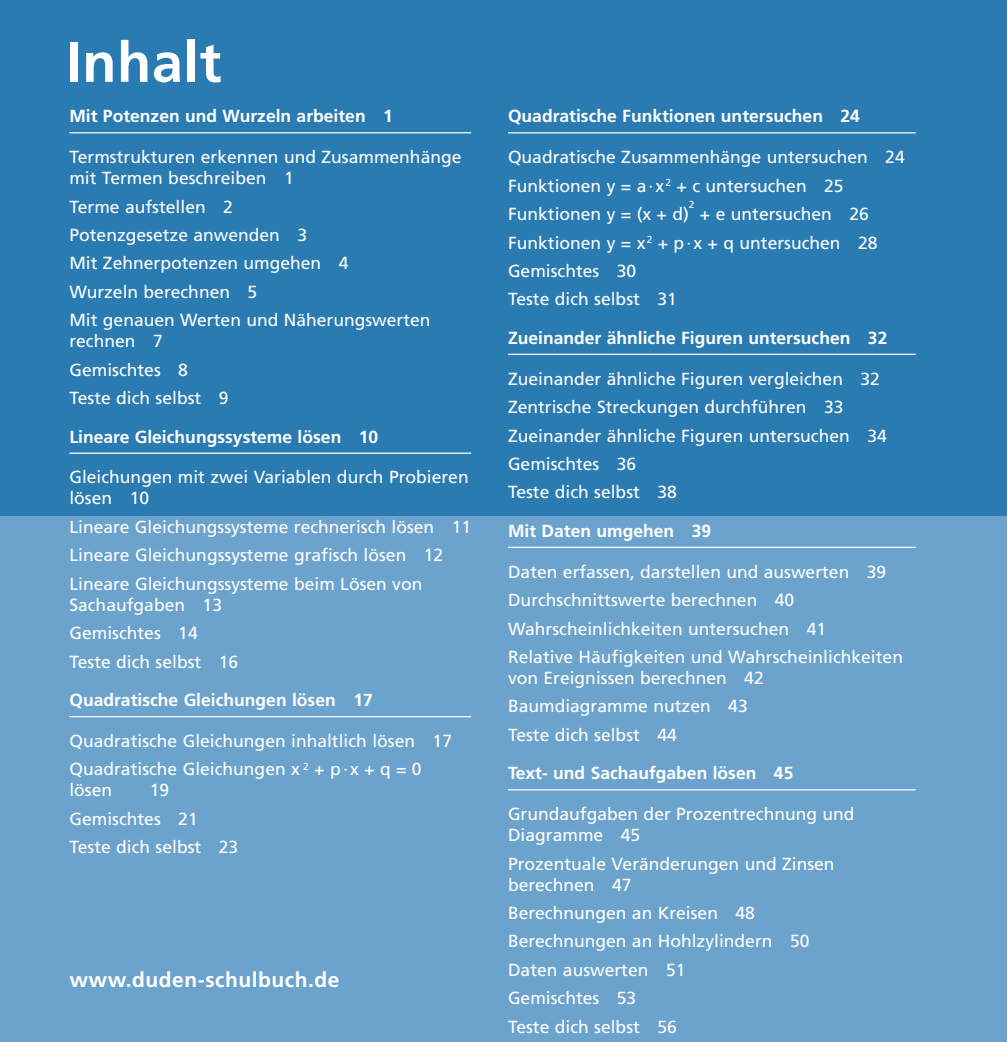
<style>
.page{position:relative;width:1007px;height:1042px;background:#2b7bb3}
.page>*{position:absolute;margin:0;border:0;box-sizing:border-box;transform-origin:0 0}
.t1{font:700 56px "DP Frutiger";letter-spacing:.01em;color:#fff}
.t2{font:700 21px "DP Frutiger";letter-spacing:.025em;color:#fff}
.t3{font:17.5px/28.3px "DP Frutiger";color:#fff}
.t4{font:700 17.5px "DP Frutiger";color:#fff}
.t5{font:10.15px "DP Frutiger";color:#fff}
</style>
<div class="page">
<div style="left:0;top:516px;width:1007px;height:526px;background:#6ca3cd"></div>
<hr style="left:69px;top:132px;width:402px;height:1px;background:#fff">
<hr style="left:69px;top:452px;width:402px;height:2px;background:#fff">
<hr style="left:69px;top:716px;width:402px;height:1px;background:#fff">
<hr style="left:508px;top:132px;width:408px;height:1px;background:#fff">
<hr style="left:508px;top:354px;width:408px;height:1px;background:#fff">
<hr style="left:508px;top:547px;width:408px;height:1px;background:#fff">
<hr style="left:508px;top:789px;width:408px;height:1px;background:#fff">
<h1 class="t1" style="left:66px;top:29px;width:157px">Inhalt</h1>
<p class="t4" style="left:69px;top:106px;width:325px">Mit Potenzen und Wurzeln arbeiten 1</p>
<p class="t3" style="left:69px;top:147px;width:394px;line-height:21px">Termstrukturen erkennen und Zusammenhänge mit Termen beschreiben 1</p>
<p class="t3" style="left:69px;top:192px;width:363px">Terme aufstellen 2<br>Potenzgesetze anwenden 3<br>Mit Zehnerpotenzen umgehen 4<br>Wurzeln berechnen 5<br>Mit genauen Werten und Näherungswerten</p>
<p class="t3" style="left:69px;top:327px;width:161px">rechnen 7<br>Gemischtes 8<br>Teste dich selbst 9</p>
<p class="t4" style="left:69px;top:426px;width:310px">Lineare Gleichungssysteme lösen 10</p>
<p class="t3" style="left:69px;top:467px;width:401px;line-height:21px">Gleichungen mit zwei Variablen durch Probieren lösen 10</p>
<p class="t3" style="left:69px;top:513px;width:403px">Lineare Gleichungssysteme rechnerisch lösen 11<br>Lineare Gleichungssysteme grafisch lösen 12<br>Lineare Gleichungssysteme beim Lösen von</p>
<p class="t3" style="left:69px;top:590px;width:170px">Sachaufgaben 13<br>Gemischtes 14<br>Teste dich selbst 16</p>
<p class="t4" style="left:69px;top:690px;width:305px">Quadratische Gleichungen lösen 17</p>
<p class="t3" style="left:69px;top:727px;width:384px">Quadratische Gleichungen inhaltlich lösen 17<br>Quadratische Gleichungen x <sup>2</sup> + p · x + q = 0</p>
<p class="t3" style="left:69px;top:776px;width:44px">lösen</p>
<p class="t3" style="left:69px;top:776px;width:170px;text-indent:80px">19<br>Gemischtes 21<br>Teste dich selbst 23</p>
<p class="t2" style="left:69px;top:967px;width:272px">www.duden-schulbuch.de</p>
<p class="t4" style="left:508px;top:106px;width:353px">Quadratische Funktionen untersuchen 24</p>
<p class="t3" style="left:508px;top:143px;width:398px">Quadratische Zusammenhänge untersuchen 24<br>Funktionen y = a · x <sup>2</sup> + c untersuchen 25<br>Funktionen y = (x + d)</p>
<p class="t5" style="left:689px;top:198px;width:7px">2</p>
<p class="t3" style="left:508px;top:200px;width:371px;text-indent:192px">+ e untersuchen 26<br>Funktionen y = x <sup>2</sup> + p · x + q untersuchen 28<br>Gemischtes 30<br>Teste dich selbst 31</p>
<p class="t4" style="left:508px;top:327px;width:381px">Zueinander ähnliche Figuren untersuchen 32</p>
<p class="t3" style="left:508px;top:364px;width:380px">Zueinander ähnliche Figuren vergleichen 32<br>Zentrische Streckungen durchführen 33<br>Zueinander ähnliche Figuren untersuchen 34<br>Gemischtes 36<br>Teste dich selbst 38</p>
<p class="t4" style="left:508px;top:520px;width:205px">Mit Daten umgehen 39</p>
<p class="t3" style="left:508px;top:557px;width:397px">Daten erfassen, darstellen und auswerten 39<br>Durchschnittswerte berechnen 40<br>Wahrscheinlichkeiten untersuchen 41<br>Relative Häufigkeiten und Wahrscheinlichkeiten</p>
<p class="t3" style="left:508px;top:664px;width:257px">von Ereignissen berechnen 42<br>Baumdiagramme nutzen 43<br>Teste dich selbst 44</p>
<p class="t4" style="left:508px;top:763px;width:287px">Text- und Sachaufgaben lösen 45</p>
<p class="t3" style="left:508px;top:803px;width:348px;line-height:21px">Grundaufgaben der Prozentrechnung und<br>Diagramme 45</p>
<p class="t3" style="left:508px;top:853px;width:328px;line-height:21px">Prozentuale Veränderungen und Zinsen berechnen 47</p>
<p class="t3" style="left:508px;top:899px;width:303px">Berechnungen an Kreisen 48<br>Berechnungen an Hohlzylindern 50<br>Daten auswerten 51<br>Gemischtes 53<br>Teste dich selbst 56</p>
</div>
